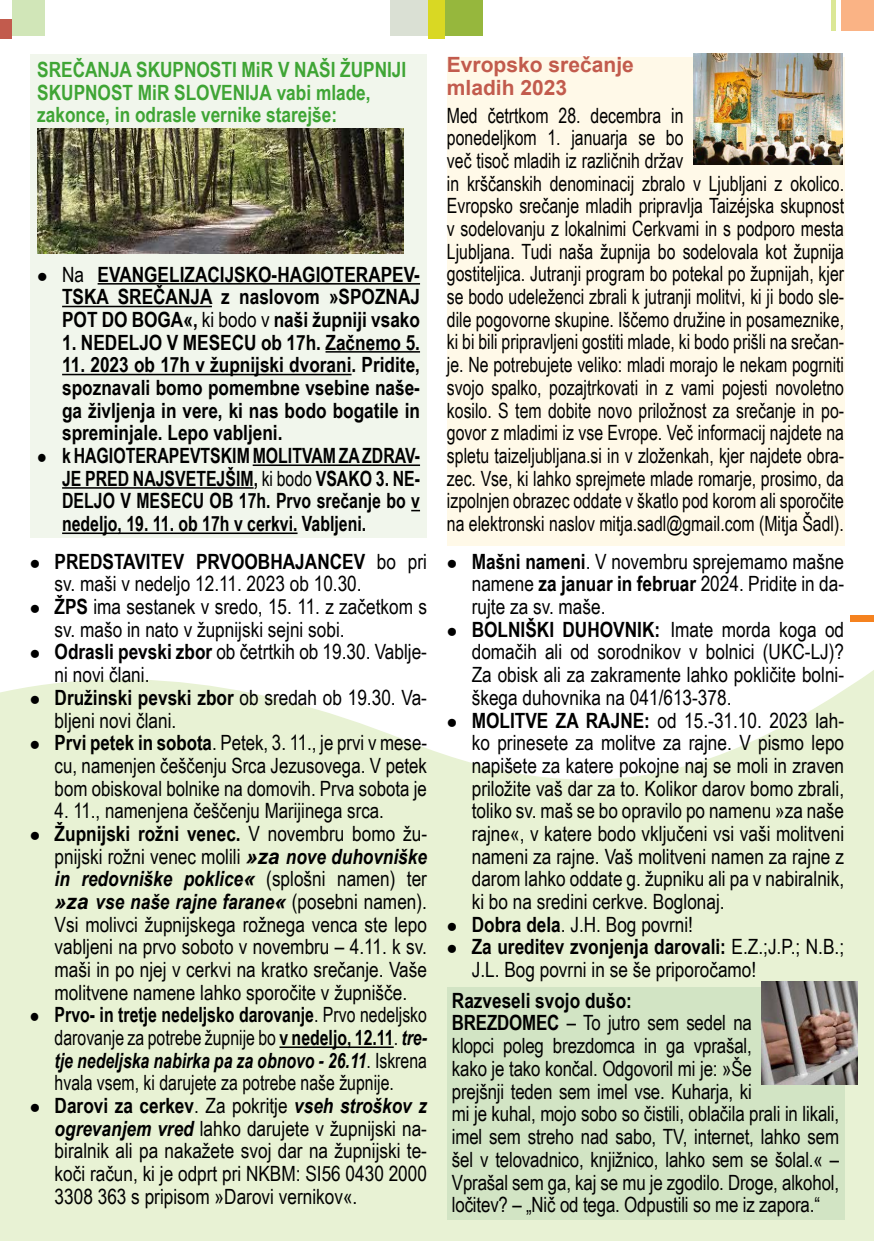
<style>
.page{position:relative;width:874px;height:1241px;background:#fff}
.page>*{position:absolute;margin:0;border:0;box-sizing:border-box;transform-origin:0 0}
.t1{font:21px/22.6px "Arial Narrow";color:#000}
.t2{font:21px/22.6px "Arial Narrow";color:#000;scale:.92 1}
.t3{font:700 21px/22.8px "Arial Narrow";color:#000;text-align:justify}
.t4{font:700 21px/22.6px "Arial Narrow";color:#3fa535}
.t5{font:700 21px/22.6px "Arial";color:#c25b4d}
.s1{font-weight:400}
.s2{font-weight:700}
.s3{font-family:"Arial";font-weight:700;font-style:italic}
.s4{font-weight:700;font-style:italic}
</style>
<div class="page">
<div style="left:850px;top:615px;width:23px;height:7px;background:#f5821f"></div>
<div style="left:436px;top:0;width:46px;height:36px;background:#96b73d"></div>
<div style="left:390px;top:0;width:46px;height:36px;background:#dae0d4"></div>
<div style="left:830px;top:0;width:5px;height:31px;background:#dbe795"></div>
<div style="left:428px;top:0;width:16px;height:39px;background:#d9d823"></div>
<div style="left:0;top:0;width:45px;height:36px;background:#d1e6b8"></div>
<div style="left:0;top:19px;width:11px;height:20px;background:#c25b4d"></div>
<div style="left:0;top:0;width:11px;height:19px;background:#fff"></div>
<div style="left:840px;top:0;width:33px;height:31px;background:#fab385"></div>
<svg style="left:0;top:671px;width:873px;height:569px;background:#eaf3d8"></svg>
<hr style="left:279px;top:1046px;width:114px;height:1px;background:#000">
<div style="left:446px;top:987px;width:397px;height:232px;background:#d2e4c4"></div>
<div style="left:30px;top:55px;width:397px;height:483px;background:#f1f6ec"></div>
<hr style="left:98px;top:283px;width:322px;height:1px;background:#000">
<hr style="left:62px;top:306px;width:150px;height:1px;background:#000">
<hr style="left:325px;top:351px;width:95px;height:1px;background:#000">
<hr style="left:62px;top:374px;width:289px;height:1px;background:#000">
<hr style="left:252px;top:464px;width:168px;height:2px;background:#000">
<hr style="left:62px;top:487px;width:191px;height:1px;background:#000">
<svg style="left:411px;top:509px;width:9px;height:2px"></svg>
<hr style="left:62px;top:532px;width:235px;height:2px;background:#000">
<img style="left:37px;top:129px;width:366px;height:125px">
<div style="left:446px;top:57px;width:397px;height:489px;background:#fff9e8"></div>
<img style="left:761px;top:981px;width:96px;height:103px">
<img style="left:693px;top:53px;width:149px;height:112px">
<svg style="left:31px;top:695px;width:8px;height:8px"></svg>
<svg style="left:31px;top:740px;width:8px;height:9px"></svg>
<svg style="left:31px;top:831px;width:8px;height:8px"></svg>
<svg style="left:31px;top:1012px;width:7px;height:9px"></svg>
<svg style="left:31px;top:1103px;width:8px;height:8px"></svg>
<svg style="left:448px;top:718px;width:8px;height:8px"></svg>
<svg style="left:448px;top:922px;width:8px;height:8px"></svg>
<svg style="left:448px;top:944px;width:8px;height:9px"></svg>
<p class="t4" style="left:37px;top:57px;width:370px">SREČANJA SKUPNOSTI MiR V NAŠI ŽUPNIJI<br>SKUPNOST MiR SLOVENIJA vabi mlade, zakonce, in odrasle vernike starejše:</p>
<p class="t3" style="left:62px;top:262px;width:359px"><span class="s1">Na</span> EVANGELIZACIJSKO-HAGIOTERAPEV-TSKA SREČANJA z naslovom »SPOZNAJ POT DO BOGA«, <span class="s1">ki bodo v</span> naši župniji vsako</p>
<p class="t3" style="left:62px;top:330px;width:359px">1. NEDELJO V MESECU ob 17h. Začnemo 5.</p>
<p class="t3" style="left:62px;top:352px;width:359px;text-align:left">11. 2023 ob 17h v župnijski dvorani. Pridite, spoznavali bomo pomembne vsebine naše&shy;ga življenja in vere, ki nas bodo bogatile in spreminjale. Lepo vabljeni.<br>k HAGIOTERAPEVTSKIM MOLITVAM ZA ZDRAV-JE PRED NAJSVETEJŠIM, <span class="s1">ki bodo</span> VSAKO 3. NE-DELJO V MESECU OB 17h. Prvo srečanje bo v nedeljo, 19. 11. ob 17h v cerkvi. Vabljeni.</p>
<p class="t1" style="left:55px;top:549px;width:374px"><span class="s2">PREDSTAVITEV PRVOOBHAJANCEV</span> bo pri sv. maši v nedeljo 12.11. 2023 ob 10.30.<br><span class="s2">ŽPS</span> ima sestanek v sredo, 15. 11. z začetkom s sv. mašo in nato v župnijski sejni sobi.<br><span class="s2">Odrasli pevski zbor</span> ob četrtkih ob 19.30. Vablje&shy;ni novi člani.<br><span class="s2">Družinski pevski zbor</span> ob sredah ob 19.30. Va&shy;bljeni novi člani.<br><span class="s2">Prvi petek in sobota</span>. Petek, 3. 11., je prvi v mese&shy;cu, namenjen češčenju Srca Jezusovega. V petek bom obiskoval bolnike na domovih. Prva sobota je</p>
<p class="t1" style="left:55px;top:798px;width:374px">4. 11., namenjena češčenju Marijinega srca.<br><span class="s2">Župnijski rožni venec.</span> V novembru bomo žu&shy;pnijski rožni venec molili <span class="s3">»za</span> <span class="s4">nove duhovniške in redovniške poklice</span><span class="s3">«</span> (splošni namen) ter <span class="s3">»za</span> <span class="s4">vse naše rajne farane</span><span class="s3">«</span> (posebni namen).<br>Vsi molivci župnijskega rožnega venca ste lepo vabljeni na prvo soboto v novembru – 4.11. k sv. maši in po njej v cerkvi na kratko srečanje. Vaše molitvene namene lahko sporočite v župnišče.<br><span class="s2">Prvo- in tretje nedeljsko darovanje</span>. Prvo nedeljsko darovanje za potrebe župnije bo <span class="s2">v nedeljo, 12.11</span>. <span class="s4">tre&shy;tje nedeljska nabirka pa za obnovo - 26.11</span>. Iskrena hvala vsem, ki darujete za potrebe naše župnije.<br><span class="s2">Darovi za cerkev</span>. Za pokritje <span class="s4">vseh stroškov z ogrevanjem vred</span> lahko darujete v župnijski na&shy;biralnik ali pa nakažete svoj dar na župnijski te&shy;koči račun, ki je odprt pri NKBM: SI56 0430 2000<br>3308 363 s pripisom »Darovi vernikov«.</p>
<p class="t5" style="left:446px;top:54px;width:188px">Evropsko srečanje mladih 2023</p>
<p class="t2" style="left:446px;top:103px;width:433px">Med četrtkom 28. decembra in<br>ponedeljkom 1. januarja se bo<br>več tisoč mladih iz različnih držav<br>in krščanskih denominacij zbralo v Ljubljani z okolico.<br>Evropsko srečanje mladih pripravlja Taizéjska skupnost v sodelovanju z lokalnimi Cerkvami in s podporo mesta Ljubljana. Tudi naša župnija bo sodelovala kot župnija gostiteljica. Jutranji program bo potekal po župnijah, kjer se bodo udeleženci zbrali k jutranji molitvi, ki ji bodo sle&shy;dile pogovorne skupine. Iščemo družine in posameznike, ki bi bili pripravljeni gostiti mlade, ki bodo prišli na srečan&shy;je. Ne potrebujete veliko: mladi morajo le nekam pogrniti svojo spalko, pozajtrkovati in z vami pojesti novoletno kosilo. S tem dobite novo priložnost za srečanje in po&shy;govor z mladimi iz vse Evrope. Več informacij najdete na spletu taizeljubljana.si in v zloženkah, kjer najdete obra&shy;zec. Vse, ki lahko sprejmete mlade romarje, prosimo, da izpolnjen obrazec oddate v škatlo pod korom ali sporočite na elektronski naslov mitja.sadl@gmail.com (Mitja Šadl).</p>
<p class="t1" style="left:471px;top:549px;width:374px"><span class="s2">Mašni nameni</span>. V novembru sprejemamo mašne namene <span class="s2">za januar in februar</span> 2024. Pridite in da&shy;rujte za sv. maše.<br><span class="s2">BOLNIŠKI DUHOVNIK:</span> Imate morda koga od domačih ali od sorodnikov v bolnici (UKC-LJ)?<br>Za obisk ali za zakramente lahko pokličite bolni&shy;škega duhovnika na 041/613-378.<br><span class="s2">MOLITVE ZA RAJNE:</span> od 15.-31.10. 2023 lah&shy;ko prinesete za molitve za rajne. V pismo lepo napišete za katere pokojne naj se moli in zraven priložite vaš dar za to. Kolikor darov bomo zbrali, toliko sv. maš se bo opravilo po namenu »za naše rajne«, v katere bodo vključeni vsi vaši molitveni nameni za rajne. Vaš molitveni namen za rajne z darom lahko oddate g. župniku ali pa v nabiralnik, ki bo na sredini cerkve. Boglonaj.<br><span class="s2">Dobra dela</span>. J.H. Bog povrni!<br><span class="s2">Za ureditev zvonjenja darovali:</span> E.Z.;J.P.; N.B.; J.L. Bog povrni in se še priporočamo!</p>
<p class="t1" style="left:451px;top:987px;width:388px"><span class="s2">Razveseli svojo dušo:<br>BREZDOMEC</span> – To jutro sem sedel na<br>klopci poleg brezdomca in ga vprašal,<br>kako je tako končal. Odgovoril mi je: »Še<br>prejšnji teden sem imel vse. Kuharja, ki<br>mi je kuhal, mojo sobo so čistili, oblačila prali in likali, imel sem streho nad sabo, TV, internet, lahko sem šel v telovadnico, knjižnico, lahko sem se šolal.« – Vprašal sem ga, kaj se mu je zgodilo. Droge, alkohol, ločitev? – „Nič od tega. Odpustili so me iz zapora.“</p>
</div>
